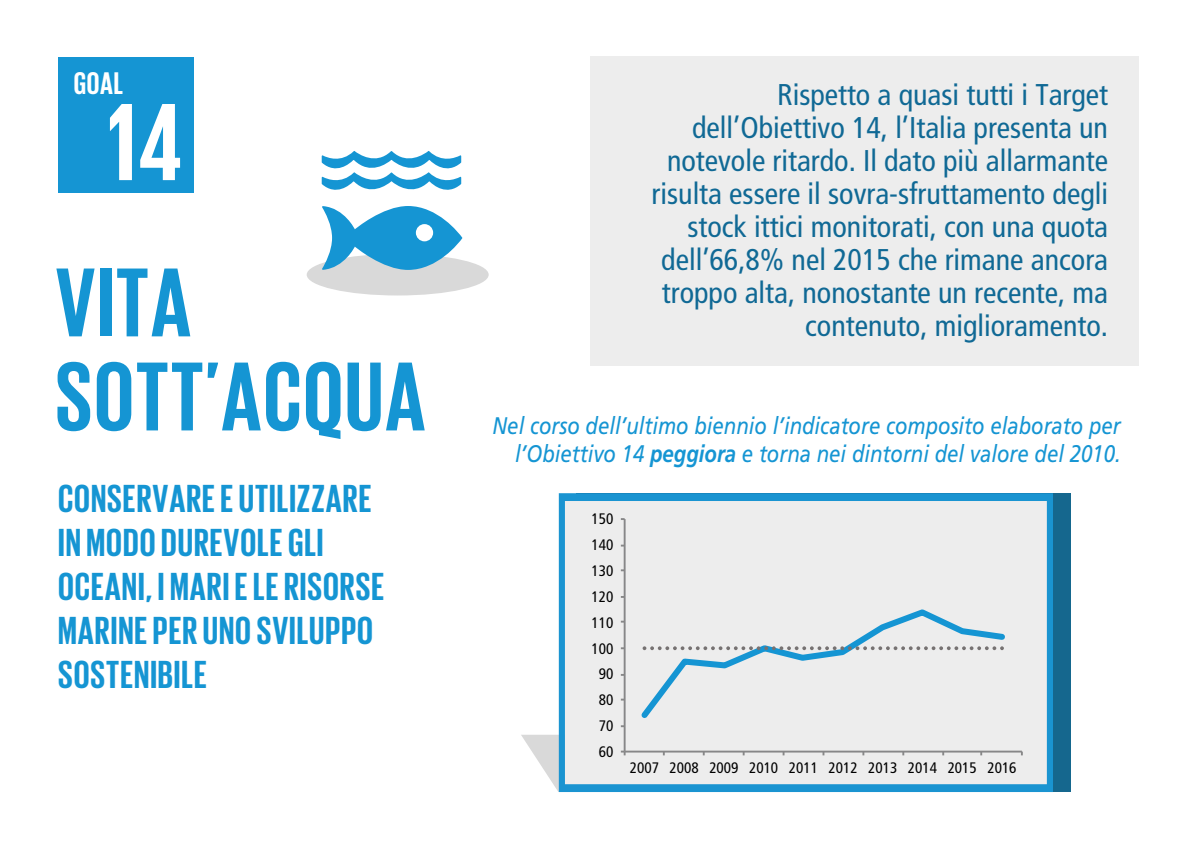
<style>
.page{position:relative;width:1191px;height:851px;background:#fff}
.page>*{position:absolute;margin:0;border:0;box-sizing:border-box;transform-origin:0 0}
.t1{font:700 112.2px "Giorgio Sans";color:#fff}
.t2{font:700 100px "Giorgio Sans";letter-spacing:.02em;color:#1595d3}
.t3{font:700 40px/44px "Giorgio Sans";letter-spacing:.025em;color:#1595d3}
.t4{font:700 32px "Giorgio Sans";color:#fff}
.t5{font:condensed 30px/33px "Frutiger";color:#106995;text-align:right}
.t6{font:italic 24px/28px "Frutiger";color:#1595d3;text-align:right;scale:.85 1}
.t7{font:condensed 15.2px "Frutiger";color:#000}
.s1{font-weight:700}
</style>
<div class="page">
<div style="left:590px;top:57px;width:548px;height:309px;background:#ededed"></div>
<div style="left:1053px;top:493px;width:17px;height:298px;background:#15678e"></div>
<svg style="left:559px;top:493px;width:494px;height:241px;background:#d9e4ea"></svg>
<div style="left:58px;top:58px;width:135px;height:135px;background:#1595d3"></div>
<div style="left:307px;top:254px;width:182px;height:41px;background:#d9d9d9;border-radius:50%"></div>
<svg style="left:322px;top:206px;width:140px;height:64px"></svg>
<svg style="left:322px;top:151px;width:139px;height:39px"></svg>
<hr style="left:623px;top:519px;width:2px;height:232px;background:#878788">
<svg style="left:521px;top:734px;width:532px;height:57px;background:#d0dfe6"></svg>
<div style="left:636px;top:605px;width:372px;height:118px;background:#ededed"></div>
<svg style="left:642px;top:646px;width:362px;height:4px"></svg>
<p class="t4" style="left:74px;top:67px;width:50px">GOAL</p>
<h1 class="t1" style="left:108px;top:86px;width:76px">14</h1>
<h2 class="t2" style="left:56px;top:252px;width:137px">VITA</h2>
<h2 class="t2" style="left:56px;top:346px;width:371px">SOTT’ACQUA</h2>
<h3 class="t3" style="left:58px;top:475px;width:327px">CONSERVARE E UTILIZZARE<br>IN MODO DUREVOLE GLI<br>OCEANI, I MARI E LE RISORSE<br>MARINE PER UNO SVILUPPO<br>SOSTENIBILE</h3>
<p class="t5" style="left:651px;top:79px;width:458px">Rispetto a quasi tutti i Target dell’Obiettivo 14, l’Italia presenta un notevole ritardo. Il dato più allarmante risulta essere il sovra-sfruttamento degli stock ittici monitorati, con una quota dell’66,8% nel 2015 che rimane ancora troppo alta, nonostante un recente, ma</p>
<p class="t5" style="left:805px;top:310px;width:304px">contenuto, miglioramento.</p>
<p class="t6" style="left:492px;top:411px;width:740px">Nel corso dell’ultimo biennio l’indicatore composito elaborato per l’Obiettivo 14 <span class="s1">peggiora</span> e torna nei dintorni del valore del 2010.</p>
<p class="t7" style="left:591px;top:510px;width:23px">150</p>
<p class="t7" style="left:591px;top:536px;width:23px">140</p>
<p class="t7" style="left:591px;top:562px;width:23px">130</p>
<p class="t7" style="left:591px;top:587px;width:23px">120</p>
<p class="t7" style="left:591px;top:613px;width:23px">110</p>
<p class="t7" style="left:591px;top:639px;width:23px">100</p>
<p class="t7" style="left:599px;top:665px;width:16px">90</p>
<p class="t7" style="left:599px;top:691px;width:16px">80</p>
<p class="t7" style="left:599px;top:716px;width:16px">70</p>
<p class="t7" style="left:599px;top:742px;width:16px">60</p>
<p class="t7" style="left:630px;top:758px;width:388px">2007 2008 2009 2010 2011 2012 2013 2014 2015 2016</p>
</div>
